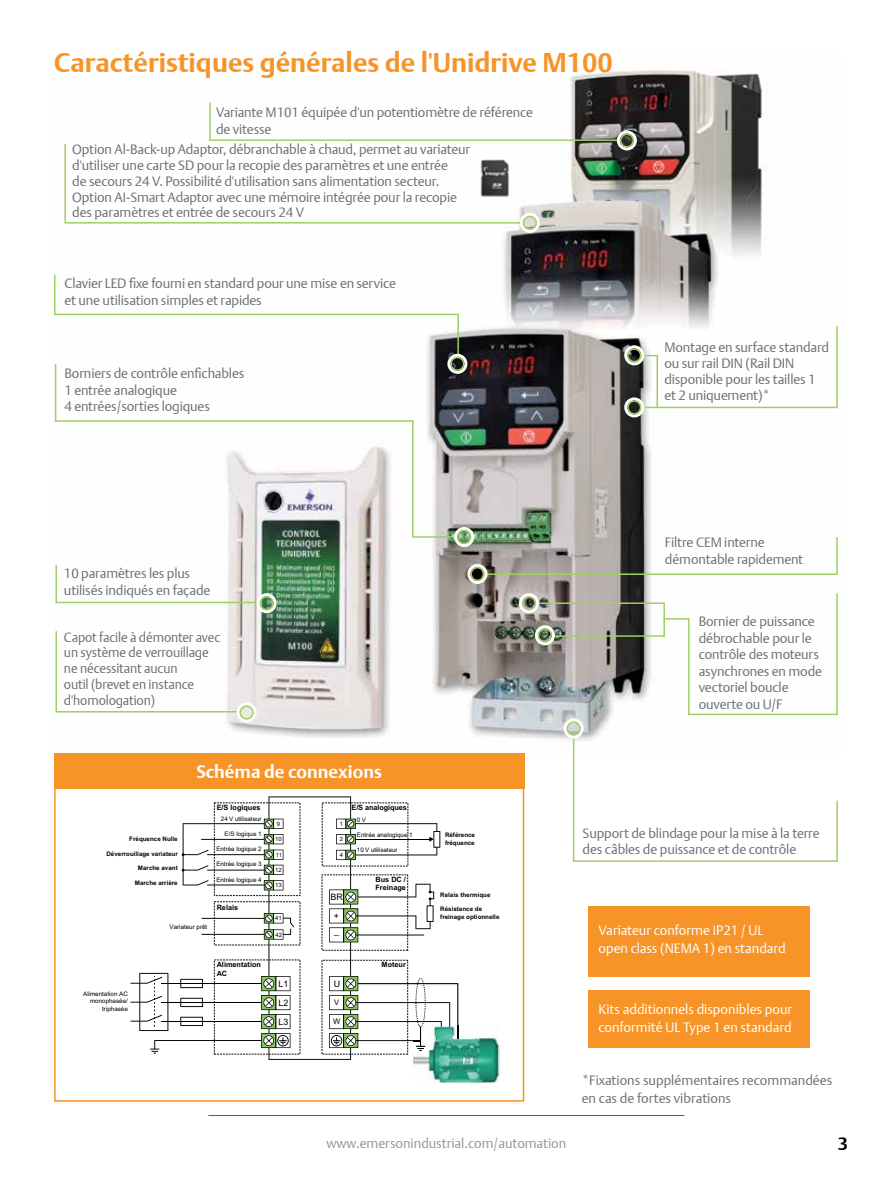
<style>
.page{position:relative;width:893px;height:1191px;background:#fff}
.page>*{position:absolute;margin:0;border:0;box-sizing:border-box;transform-origin:0 0}
.t1{font:700 27px "DTL Argo T";color:#f79428}
.t2{font:700 18px "DTL Argo T";color:#fff}
.t3{font:700 18px "DTL Argo T";color:#000}
.t4{font:13.5px/16.5px "DTL Argo T Light";letter-spacing:-.01em;color:#6d6e71}
.t5{font:13.5px/18px "DTL Argo T Light";color:#fff}
.t6{font:13.5px/15.8px "DTL Argo T Light";letter-spacing:-.01em;color:#6d6e71;scale:.96 1}
.t7{font:13.5px "DTL Argo T Light";color:#939598}
.t8{font:8.85px/18.9px "Arial";color:#000;text-align:justify}
.t9{font:7.65px "Arial";color:#000}
.t10{font:700 7.35px/8.7px "Arial";color:#000}
.t11{font:6.3px/7.5px "Arial";color:#000;text-align:right}
.t12{font:700 6.3px/7.5px "Arial";color:#000}
.t13{font:5.85px "Arial";color:#000}
</style>
<div class="page">
<hr style="left:208px;top:1115px;width:477px;height:1px;background:#0079c1">
<div style="left:54px;top:756px;width:470px;height:345px;border:2px solid #f79428"></div>
<img style="left:54px;top:69px;width:784px;height:684px">
<div style="left:54px;top:753px;width:470px;height:35px;background:#f79428"></div>
<div style="left:588px;top:906px;width:222px;height:71px;background:#f79428"></div>
<div style="left:588px;top:990px;width:222px;height:57px;background:#f79428"></div>
<hr style="left:836px;top:800px;width:2px;height:61px;background:#a0cf67">
<hr style="left:663px;top:602px;width:2px;height:35px;background:#a0cf67">
<hr style="left:55px;top:631px;width:2px;height:81px;background:#a0cf67">
<hr style="left:55px;top:565px;width:2px;height:38px;background:#a0cf67">
<hr style="left:54px;top:275px;width:2px;height:40px;background:#a0cf67">
<hr style="left:209px;top:103px;width:2px;height:38px;background:#a0cf67">
<hr style="left:57px;top:711px;width:184px;height:1px;background:#a0cf67">
<hr style="left:57px;top:602px;width:200px;height:1px;background:#a0cf67">
<hr style="left:412px;top:536px;width:45px;height:2px;background:#a0cf67">
<svg style="left:64px;top:142px;width:461px;height:82px"></svg>
<hr style="left:483px;top:573px;width:355px;height:2px;background:#a0cf67">
<hr style="left:535px;top:602px;width:129px;height:2px;background:#a0cf67">
<svg style="left:663px;top:618px;width:25px;height:1px"></svg>
<hr style="left:688px;top:713px;width:150px;height:2px;background:#a0cf67">
<hr style="left:554px;top:635px;width:110px;height:2px;background:#a0cf67">
<hr style="left:573px;top:860px;width:265px;height:2px;background:#a0cf67">
<hr style="left:54px;top:314px;width:403px;height:1px;background:#a0cf67">
<hr style="left:209px;top:139px;width:408px;height:2px;background:#a0cf67">
<hr style="left:412px;top:421px;width:2px;height:116px;background:#a0cf67">
<hr style="left:457px;top:314px;width:2px;height:42px;background:#a0cf67">
<div style="left:447px;top:354px;width:20px;height:20px;border:3px solid #fff;border-radius:50%"></div>
<div style="left:450px;top:357px;width:14px;height:14px;border:2px solid #a0cf67;border-radius:50%"></div>
<div style="left:617px;top:130px;width:20px;height:20px;border:3px solid #fff;border-radius:50%"></div>
<div style="left:620px;top:133px;width:14px;height:14px;border:2px solid #a0cf67;border-radius:50%"></div>
<div style="left:454px;top:527px;width:20px;height:20px;border:3px solid #fff;border-radius:50%"></div>
<div style="left:457px;top:530px;width:14px;height:14px;border:2px solid #a0cf67;border-radius:50%"></div>
<svg style="left:644px;top:407px;width:12px;height:1px"></svg>
<hr style="left:658px;top:407px;width:179px;height:1px;background:#a0cf67">
<hr style="left:55px;top:420px;width:359px;height:2px;background:#a0cf67">
<hr style="left:656px;top:356px;width:2px;height:52px;background:#a0cf67">
<svg style="left:644px;top:355px;width:14px;height:1px"></svg>
<div style="left:624px;top:397px;width:20px;height:20px;border:3px solid #fff;border-radius:50%"></div>
<div style="left:627px;top:400px;width:14px;height:14px;border:2px solid #a0cf67;border-radius:50%"></div>
<div style="left:520px;top:213px;width:20px;height:20px;border:3px solid #fff;border-radius:50%"></div>
<div style="left:523px;top:216px;width:14px;height:14px;border:2px solid #a0cf67;border-radius:50%"></div>
<div style="left:624px;top:345px;width:20px;height:20px;border:3px solid #fff;border-radius:50%"></div>
<div style="left:627px;top:348px;width:14px;height:14px;border:2px solid #a0cf67;border-radius:50%"></div>
<div style="left:467px;top:564px;width:20px;height:20px;border:3px solid #fff;border-radius:50%"></div>
<div style="left:470px;top:567px;width:14px;height:14px;border:2px solid #a0cf67;border-radius:50%"></div>
<div style="left:519px;top:593px;width:20px;height:20px;border:3px solid #fff;border-radius:50%"></div>
<div style="left:522px;top:596px;width:14px;height:14px;border:2px solid #a0cf67;border-radius:50%"></div>
<div style="left:535px;top:625px;width:20px;height:20px;border:3px solid #fff;border-radius:50%"></div>
<div style="left:538px;top:628px;width:14px;height:14px;border:2px solid #a0cf67;border-radius:50%"></div>
<div style="left:237px;top:702px;width:20px;height:20px;border:3px solid #fff;border-radius:50%"></div>
<div style="left:240px;top:705px;width:14px;height:14px;border:2px solid #a0cf67;border-radius:50%"></div>
<div style="left:257px;top:593px;width:20px;height:20px;border:3px solid #fff;border-radius:50%"></div>
<div style="left:260px;top:596px;width:14px;height:14px;border:2px solid #a0cf67;border-radius:50%"></div>
<hr style="left:836px;top:537px;width:2px;height:37px;background:#a0cf67">
<hr style="left:836px;top:326px;width:2px;height:82px;background:#a0cf67">
<hr style="left:55px;top:364px;width:1px;height:58px;background:#a0cf67">
<hr style="left:836px;top:593px;width:2px;height:122px;background:#a0cf67">
<hr style="left:573px;top:734px;width:1px;height:127px;background:#a0cf67">
<hr style="left:688px;top:618px;width:2px;height:97px;background:#a0cf67">
<div style="left:564px;top:718px;width:20px;height:20px;border:3px solid #fff;border-radius:50%"></div>
<div style="left:567px;top:721px;width:14px;height:14px;border:2px solid #a0cf67;border-radius:50%"></div>
<img style="left:478px;top:158px;width:32px;height:41px">
<img style="left:413px;top:1025px;width:86px;height:57px">
<svg style="left:130px;top:796px;width:328px;height:263px"></svg>
<h1 class="t1" style="left:54px;top:46px;width:560px">Caractéristiques générales de l'Unidrive M100</h1>
<p class="t4" style="left:216px;top:104px;width:319px">Variante M101 équipée d'un potentiomètre de référence de vitesse</p>
<p class="t4" style="left:72px;top:142px;width:399px;line-height:15.8px">Option Al-Back-up Adaptor, débranchable à chaud, permet au variateur d'utiliser une carte SD pour la recopie des paramètres et une entrée<br>de secours 24 V. Possibilité d'utilisation sans alimentation secteur.<br>Option AI-Smart Adaptor avec une mémoire intégrée pour la recopie des paramètres et entrée de secours 24 V</p>
<p class="t4" style="left:64px;top:275px;width:333px">Clavier LED fixe fourni en standard pour une mise en service et une utilisation simples et rapides</p>
<p class="t4" style="left:65px;top:365px;width:181px">Borniers de contrôle enfichables<br>1 entrée analogique<br>4 entrées/sorties logiques</p>
<p class="t4" style="left:64px;top:565px;width:148px">10 paramètres les plus utilisés indiqués en façade</p>
<p class="t6" style="left:64px;top:629px;width:164px">Capot facile à démonter avec un système de verrouillage ne nécessitant aucun<br>outil (brevet en instance d'homologation)</p>
<h2 class="t2" style="left:196px;top:760px;width:187px">Schéma de connexions</h2>
<p class="t12" style="left:129px;top:835px;width:50px">Fréquence Nulle</p>
<p class="t12" style="left:106px;top:850px;width:73px">Déverrouillage variateur</p>
<p class="t12" style="left:138px;top:864px;width:41px">Marche avant</p>
<p class="t12" style="left:135px;top:879px;width:44px">Marche arrière</p>
<p class="t11" style="left:170px;top:922px;width:39px">Variateur prêt</p>
<p class="t10" style="left:217px;top:803px;width:45px">E/S logiques</p>
<p class="t11" style="left:221px;top:815px;width:42px">24 V utilisateur</p>
<p class="t11" style="left:225px;top:830px;width:39px">E/S logique 1</p>
<p class="t11" style="left:216px;top:845px;width:47px">Entrée logique 2</p>
<p class="t11" style="left:216px;top:860px;width:47px">Entrée logique 3</p>
<p class="t11" style="left:216px;top:875px;width:47px">Entrée logique 4</p>
<p class="t10" style="left:217px;top:903px;width:23px">Relais</p>
<p class="t11" style="left:83px;top:990px;width:46px">Alimentation AC monophasée/ triphasée</p>
<p class="t10" style="left:217px;top:960px;width:46px">Alimentation<br>AC</p>
<p class="t13" style="left:277px;top:820px;width:5px">9</p>
<p class="t13" style="left:275px;top:835px;width:8px">10</p>
<p class="t13" style="left:276px;top:851px;width:8px">11</p>
<p class="t13" style="left:275px;top:866px;width:8px">12</p>
<p class="t13" style="left:275px;top:881px;width:8px">13</p>
<p class="t13" style="left:275px;top:914px;width:8px">41</p>
<p class="t13" style="left:275px;top:930px;width:8px">42</p>
<p class="t8" style="left:279px;top:974px;width:11px">L1<br>L2<br>L3</p>
<p class="t13" style="left:340px;top:820px;width:5px">1</p>
<p class="t13" style="left:340px;top:835px;width:5px">2</p>
<p class="t13" style="left:340px;top:851px;width:5px">4</p>
<p class="t8" style="left:330px;top:887px;width:14px;text-align:center">BR +</p>
<p class="t8" style="left:334px;top:921px;width:6px">_</p>
<p class="t10" style="left:352px;top:803px;width:57px">E/S analogiques</p>
<p class="t11" style="left:357px;top:816px;width:10px">0 V</p>
<p class="t11" style="left:357px;top:831px;width:57px">Entrée analogique 1</p>
<p class="t11" style="left:357px;top:846px;width:42px">10 V utilisateur</p>
<p class="t10" style="left:375px;top:875px;width:32px">Bus DC /<br>Freinage</p>
<p class="t8" style="left:334px;top:974px;width:8px">U</p>
<p class="t9" style="left:334px;top:997px;width:7px">V</p>
<p class="t9" style="left:333px;top:1016px;width:9px">W</p>
<p class="t10" style="left:382px;top:960px;width:26px">Moteur</p>
<p class="t12" style="left:445px;top:831px;width:32px">Référence fréquence</p>
<p class="t12" style="left:440px;top:891px;width:52px">Relais thermique</p>
<p class="t12" style="left:440px;top:905px;width:61px">Résistance de freinage optionnelle</p>
<p class="t4" style="left:664px;top:340px;width:166px;line-height:15.8px">Montage en surface standard ou sur rail DIN (Rail DIN disponible pour les tailles 1 et 2 uniquement)*</p>
<p class="t4" style="left:665px;top:534px;width:140px">Filtre CEM interne démontable rapidement</p>
<p class="t4" style="left:699px;top:613px;width:125px">Bornier de puissance débrochable pour le contrôle des moteurs asynchrones en mode vectoriel boucle ouverte ou U/F</p>
<p class="t4" style="left:583px;top:824px;width:239px">Support de blindage pour la mise à la terre des câbles de puissance et de contrôle</p>
<p class="t5" style="left:598px;top:921px;width:189px">Variateur conforme IP21 / UL open class (NEMA 1) en standard</p>
<p class="t5" style="left:598px;top:999px;width:195px">Kits additionnels disponibles pour conformité UL Type 1 en standard</p>
<p class="t4" style="left:582px;top:1070px;width:252px;line-height:18px">*Fixations supplémentaires recommandées en cas de fortes vibrations</p>
<p class="t7" style="left:327px;top:1135px;width:241px">www.emersonindustrial.com/automation</p>
<h2 class="t3" style="left:838px;top:1132px;width:12px">3</h2>
</div>
